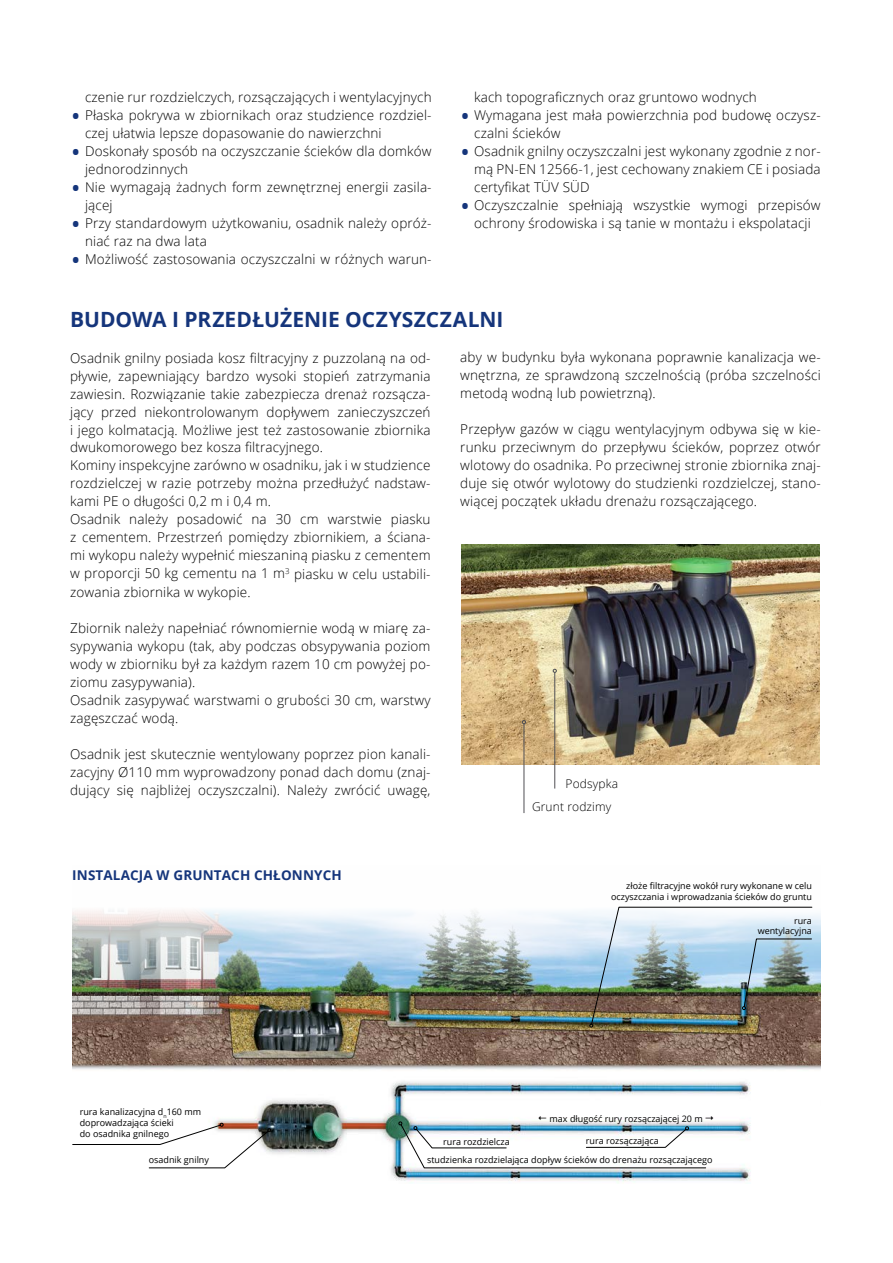
<style>
.page{position:relative;width:893px;height:1263px;background:#fff}
.page>*{position:absolute;margin:0;border:0;box-sizing:border-box;transform-origin:0 0}
.t1{font:700 21px "Open Sans";color:#15357b}
.t2{font:300 13.5px/18px "Open Sans";letter-spacing:.01em;color:#000}
.t3{font:700 13.5px "Open Sans";letter-spacing:.01em;color:#15357b}
.t4{font:300 12px "Open Sans";letter-spacing:.01em;color:#000}
.t5{font:9px/10.8px "Open Sans";color:#000;text-align:right}
.s1{font-weight:700;font-size:19.5px;color:#15357b}
</style>
<div class="page">
<img style="left:72px;top:910px;width:749px;height:272px">
<svg style="left:72px;top:1123px;width:199px;height:45px"></svg>
<img style="left:589px;top:906px;width:224px;height:121px">
<img style="left:461px;top:544px;width:359px;height:220px">
<hr style="left:524px;top:724px;width:1px;height:89px;background:#504f54">
<svg style="left:522px;top:720px;width:4px;height:4px"></svg>
<hr style="left:554px;top:672px;width:1px;height:116px;background:#504f54">
<svg style="left:553px;top:669px;width:4px;height:4px"></svg>
<svg style="left:398px;top:1116px;width:315px;height:52px"></svg>
<p class="t2" style="left:85px;top:87px;width:348px">czenie rur rozdzielczych, rozsączających i wentylacyjnych</p>
<p class="t2" style="left:85px;top:105px;width:348px;text-indent:-13px"><span class="s1">•</span> Płaska pokrywa w zbiornikach oraz studzience rozdziel&shy;czej ułatwia lepsze dopasowanie do nawierzchni</p>
<p class="t2" style="left:85px;top:141px;width:348px;text-indent:-13px"><span class="s1">•</span> Doskonały sposób na oczyszczanie ścieków dla domków jednorodzinnych</p>
<p class="t2" style="left:85px;top:177px;width:348px;text-indent:-13px"><span class="s1">•</span> Nie wymagają żadnych form zewnętrznej energii zasila&shy;jącej</p>
<p class="t2" style="left:85px;top:213px;width:348px;text-indent:-13px"><span class="s1">•</span> Przy standardowym użytkowaniu, osadnik należy opróż&shy;niać raz na dwa lata</p>
<p class="t2" style="left:72px;top:249px;width:361px"><span class="s1">•</span> Możliwość zastosowania oczyszczalni w różnych warun-</p>
<p class="t2" style="left:474px;top:87px;width:284px">kach topograficznych oraz gruntowo wodnych</p>
<p class="t2" style="left:474px;top:105px;width:348px;text-indent:-13px"><span class="s1">•</span> Wymagana jest mała powierzchnia pod budowę oczysz&shy;czalni ścieków</p>
<p class="t2" style="left:474px;top:141px;width:348px;text-align:justify;text-indent:-13px"><span class="s1">•</span> Osadnik gnilny oczyszczalni jest wykonany zgodnie z nor&shy;mą PN-EN 12566-1, jest cechowany znakiem CE i posiada certyfikat TÜV SÜD</p>
<p class="t2" style="left:461px;top:195px;width:361px;text-align:center"><span class="s1">•</span> Oczyszczalnie spełniają wszystkie wymogi przepisów ochrony środowiska i są tanie w montażu i ekspolatacji</p>
<h1 class="t1" style="left:70px;top:304px;width:435px">BUDOWA I PRZEDŁUŻENIE OCZYSZCZALNI</h1>
<p class="t2" style="left:70px;top:348px;width:362px">Osadnik gnilny posiada kosz filtracyjny z puzzolaną na od&shy;pływie, zapewniający bardzo wysoki stopień zatrzymania zawiesin. Rozwiązanie takie zabezpiecza drenaż rozsącza&shy;jący przed niekontrolowanym dopływem zanieczyszczeń i jego kolmatacją. Możliwe jest też zastosowanie zbiornika dwukomorowego bez kosza filtracyjnego.<br>Kominy inspekcyjne zarówno w osadniku, jak i w studzience rozdzielczej w razie potrzeby można przedłużyć nadstaw&shy;kami PE o długości 0,2 m i 0,4 m.<br>Osadnik należy posadowić na 30 cm warstwie piasku z cementem. Przestrzeń pomiędzy zbiornikiem, a ściana&shy;mi wykopu należy wypełnić mieszaniną piasku z cementem w proporcji 50 kg cementu na 1 m<sup>3</sup> piasku w celu ustabili&shy;zowania zbiornika w wykopie.</p>
<p class="t2" style="left:70px;top:618px;width:362px">Zbiornik należy napełniać równomiernie wodą w miarę za&shy;sypywania wykopu (tak, aby podczas obsypywania poziom wody w zbiorniku był za każdym razem 10 cm powyżej po&shy;ziomu zasypywania).<br>Osadnik zasypywać warstwami o grubości 30 cm, warstwy zagęszczać wodą.</p>
<p class="t2" style="left:70px;top:744px;width:362px;text-align:justify">Osadnik jest skutecznie wentylowany poprzez pion kanali&shy;zacyjny Ø110 mm wyprowadzony ponad dach domu (znaj&shy;dujący się najbliżej oczyszczalni). Należy zwrócić uwagę,</p>
<p class="t2" style="left:460px;top:348px;width:362px;text-align:justify">aby w budynku była wykonana poprawnie kanalizacja we&shy;wnętrzna, ze sprawdzoną szczelnością (próba szczelności metodą wodną lub powietrzną).</p>
<p class="t2" style="left:460px;top:420px;width:362px;text-align:justify">Przepływ gazów w ciągu wentylacyjnym odbywa się w kie&shy;runku przeciwnym do przepływu ścieków, poprzez otwór wlotowy do osadnika. Po przeciwnej stronie zbiornika znaj&shy;duje się otwór wylotowy do studzienki rozdzielczej, stano&shy;wiącej początek układu drenażu rozsączającego.</p>
<p class="t4" style="left:566px;top:775px;width:54px">Podsypka</p>
<p class="t3" style="left:72px;top:865px;width:271px">INSTALACJA W GRUNTACH CHŁONNYCH</p>
<p class="t5" style="left:80px;top:1106px;width:123px;text-align:left">rura kanalizacyjna d<sub>n</sub>160 mm doprowadzająca ścieki<br>do osadnika gnilnego</p>
<p class="t5" style="left:149px;top:1154px;width:62px">osadnik gnilny</p>
<p class="t4" style="left:532px;top:799px;width:81px">Grunt rodzimy</p>
<p class="t5" style="left:611px;top:880px;width:202px">złoże filtracyjne wokół rury wykonane w celu oczyszczania i wprowadzania ścieków do gruntu</p>
<p class="t5" style="left:758px;top:915px;width:56px">rura wentylacyjna</p>
<p class="t5" style="left:443px;top:1136px;width:68px">rura rozdzielcza</p>
<p class="t5" style="left:550px;top:1113px;width:155px">max długość rury rozsączającej 20 m</p>
<p class="t5" style="left:586px;top:1135px;width:74px">rura rozsączająca</p>
<p class="t5" style="left:427px;top:1154px;width:287px">studzienka rozdzielająca dopływ ścieków do drenażu rozsączającego</p>
</div>
